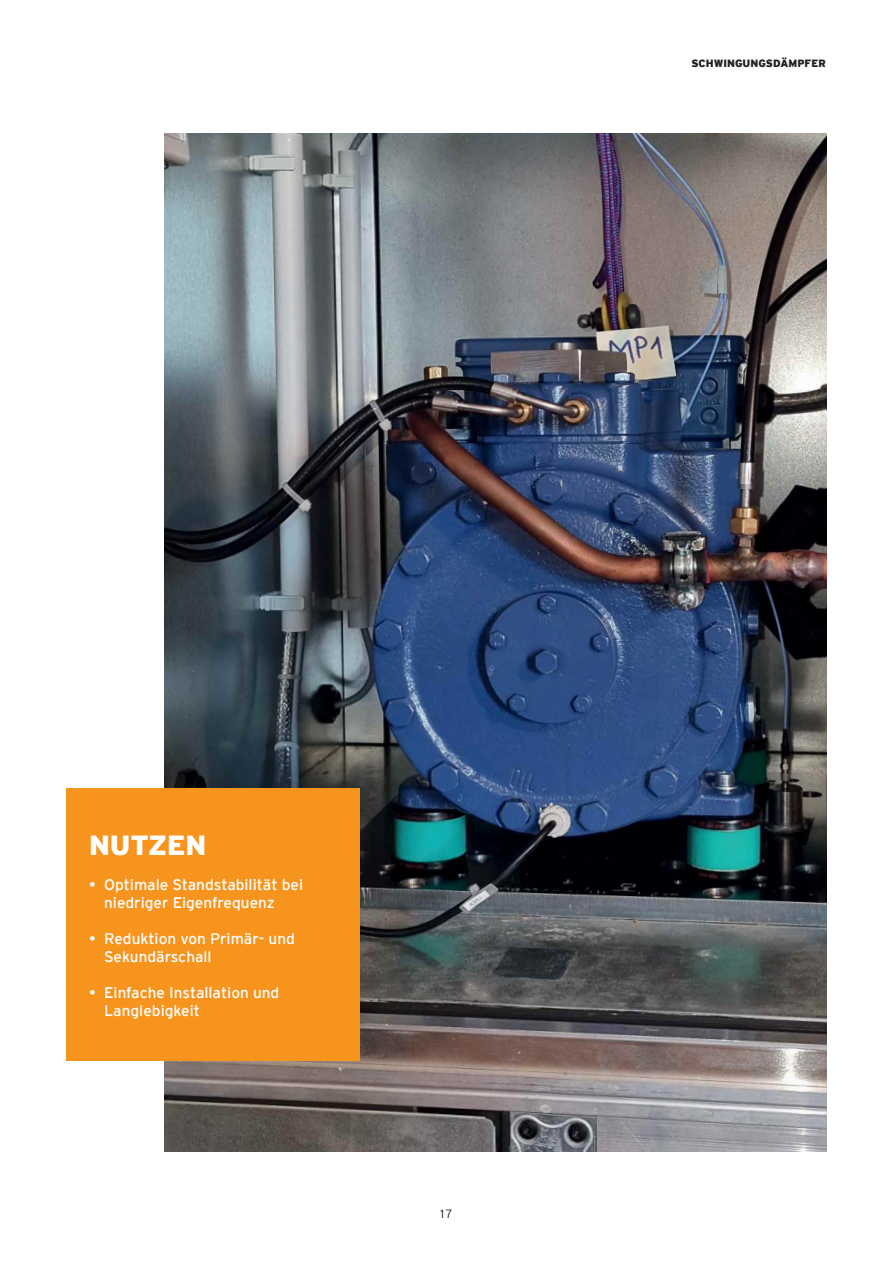
<style>
.page{position:relative;width:893px;height:1263px;background:#fff}
.page>*{position:absolute;margin:0;border:0;box-sizing:border-box;transform-origin:0 0}
.t1{font:900 27.6px "Interstate";letter-spacing:-.01em;color:#fff}
.t2{font:15.3px/18px "Interstate";color:#fff}
.t3{font:300 12px "Interstate";color:#231f20}
.t4{font:900 10.5px "Interstate";color:#231f20}
</style>
<div class="page">
<img style="left:165px;top:134px;width:661px;height:1017px">
<div style="left:67px;top:788px;width:293px;height:273px;background:#f7941d"></div>
<p class="t4" style="left:691px;top:57px;width:136px">SCHWINGUNGSDÄMPFER</p>
<h1 class="t1" style="left:89px;top:830px;width:119px">NUTZEN</h1>
<p class="t2" style="left:104px;top:877px;width:200px;text-indent:-15px">• Optimale Standstabilität bei niedriger Eigenfrequenz</p>
<p class="t2" style="left:104px;top:931px;width:192px;text-indent:-15px">• Reduktion von Primär- und<br>Sekundärschall</p>
<p class="t2" style="left:104px;top:985px;width:177px;text-indent:-15px">• Einfache Installation und<br>Langlebigkeit</p>
<p class="t3" style="left:440px;top:1208px;width:13px">17</p>
</div>
